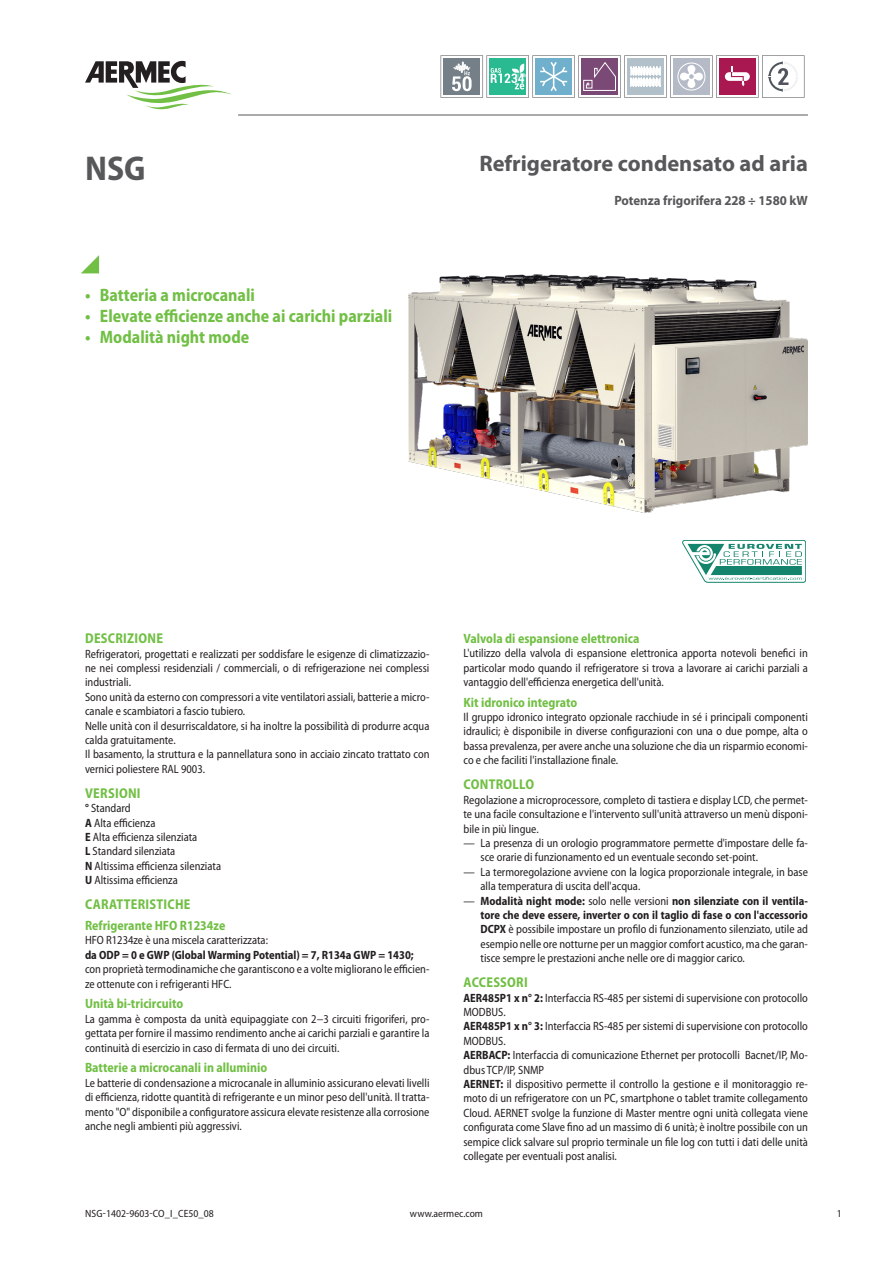
<style>
.page{position:relative;width:893px;height:1263px;background:#fff}
.page>*{position:absolute;margin:0;border:0;box-sizing:border-box;transform-origin:0 0}
.grandezza{font:700 semi-condensed 34.5px "Myriad Pro";color:#57585a}
.descrizione{font:700 22.5px "Myriad Pro";color:#57585a}
.t1{font:700 semi-condensed 18px "Myriad Pro";color:#71bf44;scale:.95 1}
.t2{font:700 semi-condensed 14.25px "Myriad Pro";letter-spacing:.02em;color:#71bf44;scale:.95 1}
.t3{font:700 semi-condensed 13.5px "Myriad Pro";color:#71bf44;scale:.95 1}
.dettaglio{font:700 13.5px "Myriad Pro";color:#57585a;scale:.95 1}
.normale_it{font:semi-condensed 12px/14.4px "Myriad Pro";color:#231f20;text-align:justify;scale:.95 1}
.normaleInline_it{font:semi-condensed 12px/14.4px "Myriad Pro";color:#231f20;scale:.95 1}
.normaleEvidenziato_it{font:700 semi-condensed 12px "Myriad Pro";color:#231f20;scale:.95 1}
.t4{font:semi-condensed 10.5px "Myriad Pro";color:#231f20}
.s1{font-weight:700}
</style>
<div class="page">
<svg style="left:81px;top:255px;width:18px;height:18px"></svg>
<hr style="left:238px;top:115px;width:570px;height:1px;background:#57585a">
<svg style="left:85px;top:61px;width:147px;height:48px"></svg>
<img style="left:408px;top:274px;width:400px;height:239px">
<svg style="left:682px;top:540px;width:124px;height:43px"></svg>
<svg style="left:441px;top:55px;width:363px;height:43px"></svg>
<p class="grandezza" style="left:85px;top:146px;width:62px">NSG</p>
<p class="t1" style="left:85px;top:284px;width:180px">• Batteria a microcanali</p>
<p class="t1" style="left:85px;top:305px;width:325px">• Elevate efficienze anche ai carichi parziali</p>
<p class="t1" style="left:85px;top:326px;width:174px">• Modalità night mode</p>
<p class="descrizione" style="left:479px;top:149px;width:330px">Refrigeratore condensato ad aria</p>
<p class="dettaglio" style="left:614px;top:192px;width:205px">Potenza frigorifera 228 ÷ 1580 kW</p>
<p class="t2" style="left:85px;top:629px;width:84px">DESCRIZIONE</p>
<p class="normale_it" style="left:85px;top:646px;width:364px">Refrigeratori, progettati e realizzati per soddisfare le esigenze di climatizzazio&shy;ne nei complessi residenziali / commerciali, o di refrigerazione nei complessi industriali.</p>
<p class="normale_it" style="left:85px;top:689px;width:364px">Sono unità da esterno con compressori a vite ventilatori assiali, batterie a micro&shy;canale e scambiatori a fascio tubiero.</p>
<p class="normale_it" style="left:85px;top:718px;width:364px">Nelle unità con il desurriscaldatore, si ha inoltre la possibilità di produrre acqua calda gratuitamente.</p>
<p class="normale_it" style="left:85px;top:747px;width:364px">Il basamento, la struttura e la pannellatura sono in acciaio zincato trattato con vernici poliestere RAL 9003.</p>
<p class="t2" style="left:85px;top:784px;width:60px">VERSIONI</p>
<p class="normale_it" style="left:85px;top:801px;width:50px"><span class="s1">°</span> Standard</p>
<p class="normale_it" style="left:85px;top:815px;width:76px"><span class="s1">A</span> Alta efficienza</p>
<p class="normale_it" style="left:85px;top:830px;width:120px"><span class="s1">E</span> Alta efficienza silenziata</p>
<p class="normale_it" style="left:85px;top:844px;width:97px"><span class="s1">L</span> Standard silenziata</p>
<p class="normale_it" style="left:85px;top:858px;width:145px"><span class="s1">N</span> Altissima efficienza silenziata</p>
<p class="normale_it" style="left:85px;top:873px;width:99px"><span class="s1">U</span> Altissima efficienza</p>
<p class="t2" style="left:85px;top:895px;width:112px">CARATTERISTICHE</p>
<p class="t3" style="left:85px;top:917px;width:149px">Refrigerante HFO R1234ze</p>
<p class="normale_it" style="left:85px;top:933px;width:194px">HFO R1234ze è una miscela caratterizzata:</p>
<p class="normaleEvidenziato_it" style="left:85px;top:947px;width:348px">da ODP = 0 e GWP (Global Warming Potential) = 7, R134a GWP = 1430;</p>
<p class="normale_it" style="left:85px;top:962px;width:364px">con proprietà termodinamiche che garantiscono e a volte migliorano le efficien&shy;ze ottenute con i refrigeranti HFC.</p>
<p class="t3" style="left:85px;top:995px;width:105px">Unità bi-tricircuito</p>
<p class="normale_it" style="left:85px;top:1011px;width:364px">La gamma è composta da unità equipaggiate con 2−3 circuiti frigoriferi, pro&shy;gettata per fornire il massimo rendimento anche ai carichi parziali e garantire la continuità di esercizio in caso di fermata di uno dei circuiti.</p>
<p class="t3" style="left:85px;top:1059px;width:193px">Batterie a microcanali in alluminio</p>
<p class="normale_it" style="left:85px;top:1075px;width:364px">Le batterie di condensazione a microcanale in alluminio assicurano elevati livelli di efficienza, ridotte quantità di refrigerante e un minor peso dell'unità. Il tratta&shy;mento "O" disponibile a configuratore assicura elevate resistenze alla corrosione anche negli ambienti più aggressivi.</p>
<p class="t3" style="left:463px;top:629px;width:187px">Valvola di espansione elettronica</p>
<p class="normale_it" style="left:463px;top:646px;width:364px">L'utilizzo della valvola di espansione elettronica apporta notevoli benefici in particolar modo quando il refrigeratore si trova a lavorare ai carichi parziali a vantaggio dell'efficienza energetica dell'unità.</p>
<p class="t3" style="left:463px;top:693px;width:121px">Kit idronico integrato</p>
<p class="normale_it" style="left:463px;top:710px;width:364px">Il gruppo idronico integrato opzionale racchiude in sé i principali componenti idraulici; è disponibile in diverse configurazioni con una o due pompe, alta o bassa prevalenza, per avere anche una soluzione che dia un risparmio economi&shy;co e che faciliti l'installazione finale.</p>
<p class="t2" style="left:464px;top:775px;width:76px">CONTROLLO</p>
<p class="normale_it" style="left:463px;top:792px;width:364px">Regolazione a microprocessore, completo di tastiera e display LCD, che permet&shy;te una facile consultazione e l'intervento sull'unità attraverso un menù disponi&shy;bile in più lingue.</p>
<p class="normaleInline_it" style="left:480px;top:835px;width:346px;text-indent:-17px">— La presenza di un orologio programmatore permette d'impostare delle fa&shy;sce orarie di funzionamento ed un eventuale secondo set-point.</p>
<p class="normaleInline_it" style="left:480px;top:864px;width:346px;text-indent:-17px">— La termoregolazione avviene con la logica proporzionale integrale, in base alla temperatura di uscita dell'acqua.</p>
<p class="normaleInline_it" style="left:480px;top:893px;width:346px;text-align:justify;text-indent:-17px">— <span class="s1">Modalità night mode:</span> solo nelle versioni <span class="s1">non silenziate con il ventila&shy;tore che deve essere, inverter o con il taglio di fase o con l'accessorio DCPX</span> è possibile impostare un profilo di funzionamento silenziato, utile ad esempio nelle ore notturne per un maggior comfort acustico, ma che garan&shy;tisce sempre le prestazioni anche nelle ore di maggior carico.</p>
<p class="t2" style="left:464px;top:973px;width:69px">ACCESSORI</p>
<p class="normaleInline_it" style="left:463px;top:990px;width:364px"><span class="s1">AER485P1 x n° 2:</span> Interfaccia RS-485 per sistemi di supervisione con protocollo<br>MODBUS.</p>
<p class="normaleInline_it" style="left:463px;top:1019px;width:364px"><span class="s1">AER485P1 x n° 3:</span> Interfaccia RS-485 per sistemi di supervisione con protocollo<br>MODBUS.</p>
<p class="normaleInline_it" style="left:463px;top:1048px;width:364px"><span class="s1">AERBACP:</span> Interfaccia di comunicazione Ethernet per protocolli Bacnet/IP, Mo&shy;dbus TCP/IP, SNMP</p>
<p class="normaleInline_it" style="left:463px;top:1076px;width:364px;text-align:justify"><span class="s1">AERNET:</span> il dispositivo permette il controllo la gestione e il monitoraggio re&shy;moto di un refrigeratore con un PC, smartphone o tablet tramite collegamento Cloud. AERNET svolge la funzione di Master mentre ogni unità collegata viene configurata come Slave fino ad un massimo di 6 unità; è inoltre possibile con un sempice click salvare sul proprio terminale un file log con tutti i dati delle unità collegate per eventuali post analisi.</p>
<p class="t4" style="left:85px;top:1207px;width:130px">NSG-1402-9603-CO_I_CE50_08</p>
<p class="t4" style="left:410px;top:1207px;width:75px">www.aermec.com</p>
<p class="t4" style="left:837px;top:1207px;width:6px">1</p>
</div>
